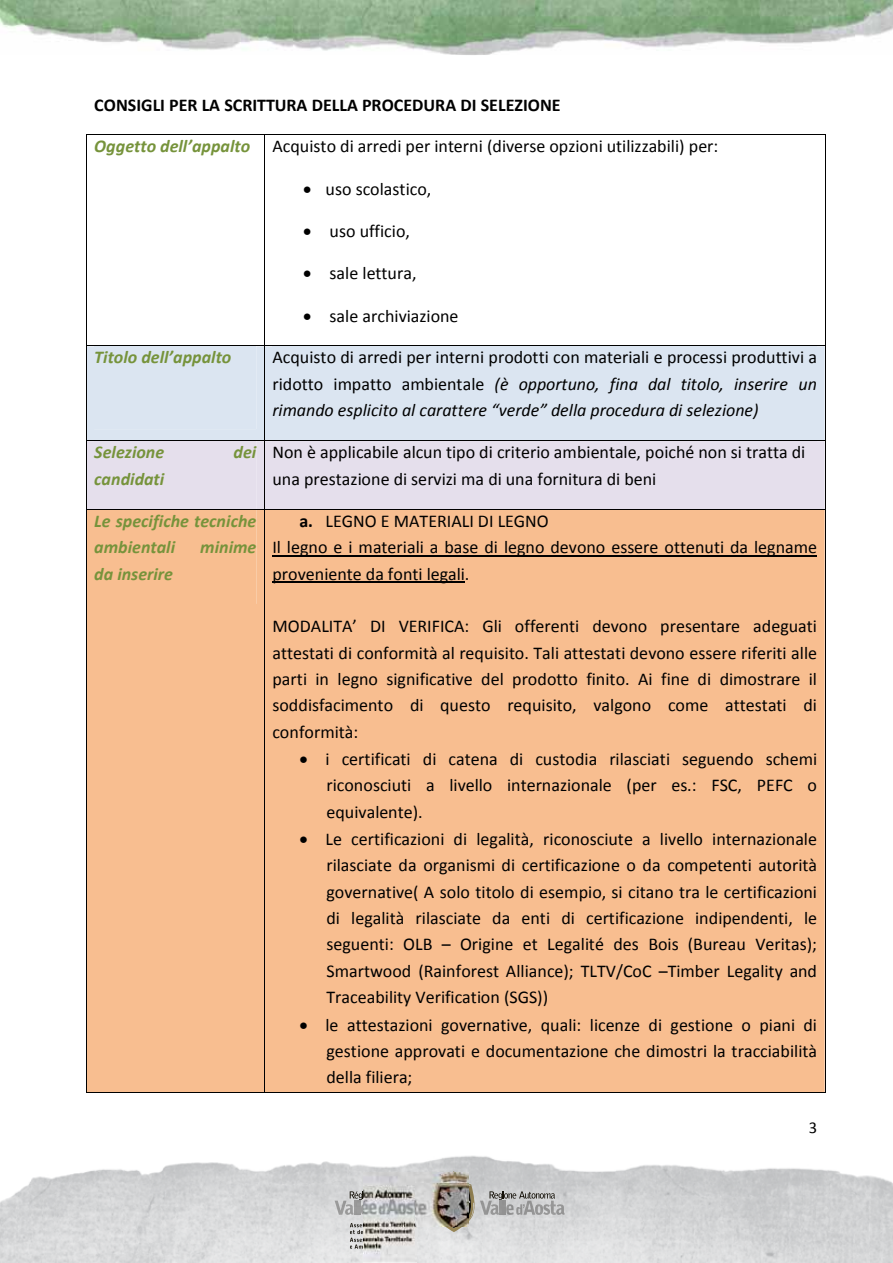
<style>
.page{position:relative;width:893px;height:1263px;background:#fff}
.page>*{position:absolute;margin:0;border:0;box-sizing:border-box;transform-origin:0 0}
.t1{font:18px/26.4px "Calibri";color:#000;text-align:justify}
.t2{font:italic 18px/26.4px "Calibri";color:#000;text-align:justify}
.t3{font:italic 700 18px/26.2px "Calibri";color:#76933b}
.t4{font:700 18px "Calibri";color:#000}
.t5{font:16.5px "Calibri";color:#000}
.s1{font-weight:700;font-style:italic;color:#76933b}
.s2{font-style:normal}
.s3{font-weight:700}
</style>
<div class="page">
<img style="left:0;top:1155px;width:893px;height:108px">
<img style="left:0;top:0;width:893px;height:55px">
<img style="left:480px;top:1201px;width:9px;height:14px">
<svg style="left:489px;top:1191px;width:75px;height:24px;background:#ababab"></svg>
<img style="left:335px;top:1201px;width:10px;height:14px">
<svg style="left:345px;top:1191px;width:18px;height:24px"></svg>
<img style="left:445px;top:1184px;width:33px;height:48px">
<img style="left:472px;top:1202px;width:2px;height:19px">
<img style="left:451px;top:1188px;width:21px;height:40px">
<svg style="left:468px;top:1185px;width:3px;height:17px"></svg>
<img style="left:453px;top:1171px;width:16px;height:5px">
<svg style="left:350px;top:1223px;width:13px;height:26px"></svg>
<hr style="left:87px;top:134px;width:177px;height:1px;background:#000">
<hr style="left:265px;top:134px;width:560px;height:1px;background:#000">
<hr style="left:86px;top:135px;width:1px;height:211px;background:#000">
<hr style="left:264px;top:135px;width:1px;height:211px;background:#000">
<hr style="left:825px;top:135px;width:1px;height:211px;background:#000">
<div style="left:87px;top:510px;width:177px;height:582px;background:#f8be90"></div>
<div style="left:94px;top:510px;width:162px;height:26px;background:#f8be90"></div>
<div style="left:94px;top:536px;width:162px;height:26px;background:#f8be90"></div>
<div style="left:94px;top:562px;width:162px;height:42px;background:#f8be90"></div>
<div style="left:265px;top:510px;width:560px;height:582px;background:#f8be90"></div>
<div style="left:272px;top:510px;width:545px;height:26px;background:#f8be90"></div>
<div style="left:272px;top:536px;width:545px;height:26px;background:#f8be90"></div>
<hr style="left:272px;top:555px;width:545px;height:1px;background:#000">
<div style="left:272px;top:562px;width:545px;height:27px;background:#f8be90"></div>
<hr style="left:272px;top:581px;width:193px;height:2px;background:#000">
<div style="left:272px;top:589px;width:545px;height:26px;background:#f8be90"></div>
<div style="left:272px;top:615px;width:545px;height:26px;background:#f8be90"></div>
<div style="left:272px;top:641px;width:545px;height:27px;background:#f8be90"></div>
<div style="left:272px;top:668px;width:545px;height:26px;background:#f8be90"></div>
<div style="left:272px;top:694px;width:545px;height:27px;background:#f8be90"></div>
<div style="left:272px;top:721px;width:545px;height:26px;background:#f8be90"></div>
<div style="left:272px;top:747px;width:545px;height:27px;background:#f8be90"></div>
<div style="left:272px;top:774px;width:545px;height:26px;background:#f8be90"></div>
<div style="left:272px;top:800px;width:545px;height:27px;background:#f8be90"></div>
<div style="left:272px;top:827px;width:545px;height:27px;background:#f8be90"></div>
<div style="left:272px;top:854px;width:545px;height:27px;background:#f8be90"></div>
<div style="left:272px;top:881px;width:545px;height:26px;background:#f8be90"></div>
<div style="left:272px;top:907px;width:545px;height:26px;background:#f8be90"></div>
<div style="left:272px;top:933px;width:545px;height:27px;background:#f8be90"></div>
<div style="left:272px;top:960px;width:545px;height:26px;background:#f8be90"></div>
<div style="left:272px;top:986px;width:545px;height:26px;background:#f8be90"></div>
<div style="left:272px;top:1012px;width:545px;height:28px;background:#f8be90"></div>
<div style="left:272px;top:1040px;width:545px;height:26px;background:#f8be90"></div>
<div style="left:272px;top:1066px;width:545px;height:26px;background:#f8be90"></div>
<svg style="left:86px;top:346px;width:740px;height:164px;background:#d9dce8"></svg>
<hr style="left:86px;top:510px;width:1px;height:582px;background:#000">
<hr style="left:87px;top:1092px;width:177px;height:1px;background:#000">
<hr style="left:264px;top:510px;width:1px;height:582px;background:#000">
<hr style="left:265px;top:1092px;width:560px;height:1px;background:#000">
<hr style="left:825px;top:510px;width:1px;height:582px;background:#000">
<img style="left:363px;top:1172px;width:53px;height:91px">
<img style="left:415px;top:1172px;width:53px;height:54px">
<p class="t4" style="left:94px;top:94px;width:468px">CONSIGLI PER LA SCRITTURA DELLA PROCEDURA DI SELEZIONE</p>
<p class="t1" style="left:94px;top:133px;width:625px"><span class="s1">Oggetto dell’appalto</span> Acquisto di arredi per interni (diverse opzioni utilizzabili) per:</p>
<p class="t1" style="left:303px;top:175px;width:130px">• uso scolastico,</p>
<p class="t1" style="left:303px;top:218px;width:108px">• uso ufficio,</p>
<p class="t1" style="left:303px;top:260px;width:115px">• sale lettura,</p>
<p class="t1" style="left:303px;top:302px;width:157px">• sale archiviazione</p>
<p class="t3" style="left:94px;top:344px;width:139px">Titolo dell’appalto</p>
<p class="t2" style="left:272px;top:344px;width:546px"><span class="s2">Acquisto di arredi per interni prodotti con materiali e processi produttivi a ridotto impatto ambientale</span> (è opportuno, fina dal titolo, inserire un rimando esplicito al carattere “verde” della procedura di selezione)</p>
<p class="t3" style="left:94px;top:439px;width:71px">Selezione</p>
<p class="t3" style="left:233px;top:439px;width:24px">dei</p>
<p class="t3" style="left:94px;top:466px;width:72px">candidati</p>
<p class="t1" style="left:272px;top:439px;width:534px">Non è applicabile alcun tipo di criterio ambientale, poiché non si tratta di una prestazione di servizi ma di una fornitura di beni</p>
<p class="t3" style="left:94px;top:508px;width:164px">Le specifiche tecniche ambientali</p>
<p class="t3" style="left:200px;top:534px;width:58px">minime</p>
<p class="t3" style="left:94px;top:560px;width:80px">da inserire</p>
<p class="t1" style="left:272px;top:508px;width:546px;text-align:left;text-indent:27px"><span class="s3">a.</span> LEGNO E MATERIALI DI LEGNO<br>Il legno e i materiali a base di legno devono essere ottenuti da legname proveniente da fonti legali.</p>
<p class="t1" style="left:272px;top:613px;width:546px">MODALITA’ DI VERIFICA: Gli offerenti devono presentare adeguati attestati di conformità al requisito. Tali attestati devono essere riferiti alle parti in legno significative del prodotto finito. Ai fine di dimostrare il soddisfacimento di questo requisito, valgono come attestati di conformità:</p>
<p class="t1" style="left:326px;top:746px;width:492px;text-indent:-27px">• i certificati di catena di custodia rilasciati seguendo schemi riconosciuti a livello internazionale (per es.: FSC, PEFC o equivalente).</p>
<p class="t1" style="left:326px;top:826px;width:492px;text-indent:-27px">• Le certificazioni di legalità, riconosciute a livello internazionale rilasciate da organismi di certificazione o da competenti autorità governative( A solo titolo di esempio, si citano tra le certificazioni di legalità rilasciate da enti di certificazione indipendenti, le seguenti: OLB – Origine et Legalité des Bois (Bureau Veritas); Smartwood (Rainforest Alliance); TLTV/CoC –Timber Legality and Traceability Verification (SGS))</p>
<p class="t1" style="left:326px;top:1011px;width:492px;text-indent:-27px">• le attestazioni governative, quali: licenze di gestione o piani di gestione approvati e documentazione che dimostri la tracciabilità della filiera;</p>
<p class="t5" style="left:809px;top:1117px;width:10px">3</p>
</div>
